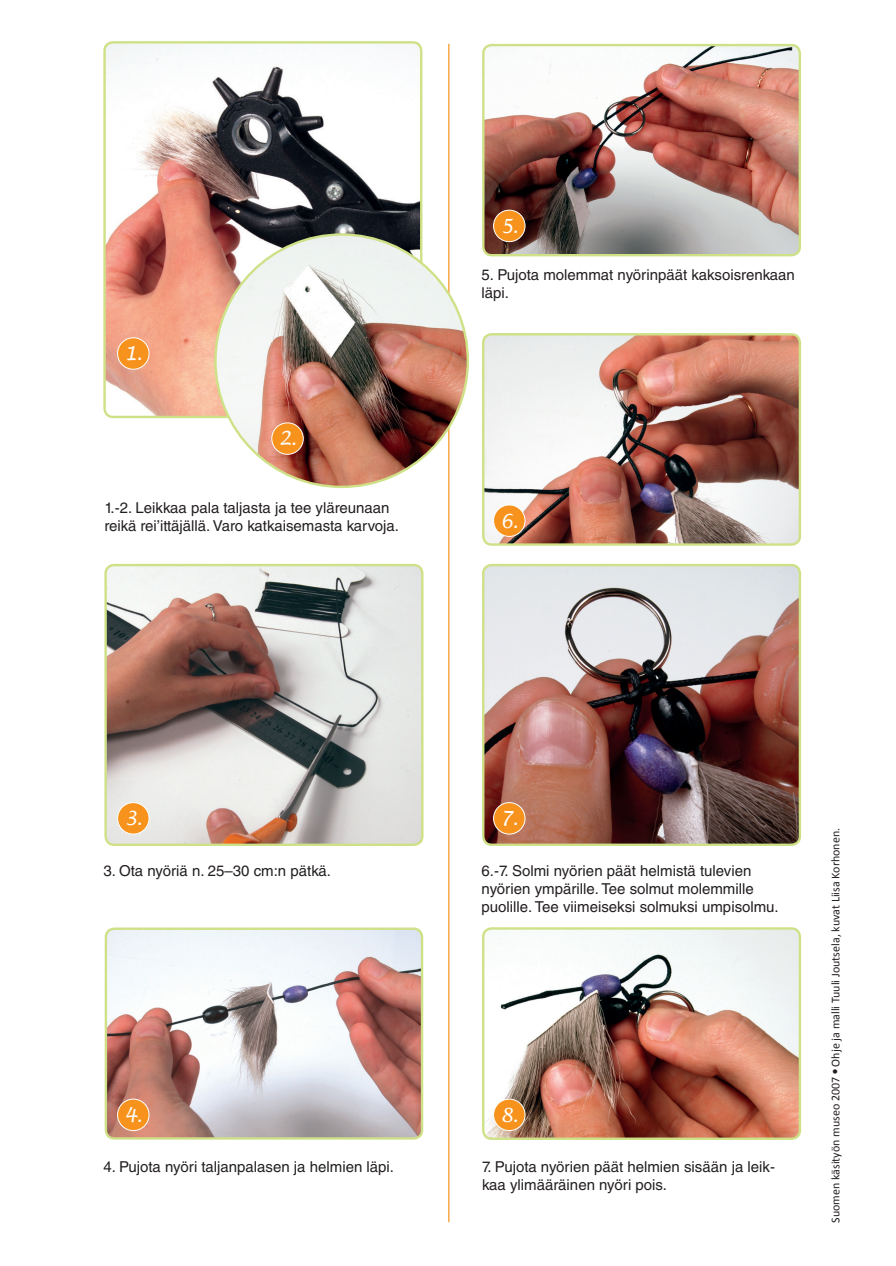
<style>
.page{position:relative;width:896px;height:1266px;background:#fff}
.page>*{position:absolute;margin:0;border:0;box-sizing:border-box;transform-origin:0 0}
.t1{font:italic 19.5px "Lucida Handwriting";color:#fff}
.t2{font:15px/18px "Helvetica LT Std";color:#231f20}
.t3{font:12px "Calibri";color:#231f20}
.s1{font-family:"Univers LT Std";font-weight:700;font-stretch:condensed}
</style>
<div class="page">
<hr style="left:448px;top:44px;width:1px;height:1178px;background:#f7931d">
<img style="left:483px;top:45px;width:315px;height:210px">
<div style="left:482px;top:44px;width:319px;height:212px;border:2px solid #cfe187;border-radius:9px"></div>
<img style="left:106px;top:930px;width:316px;height:208px">
<div style="left:105px;top:927px;width:318px;height:212px;border:2px solid #cfe187;border-radius:9px"></div>
<img style="left:106px;top:42px;width:315px;height:373px">
<div style="left:103px;top:41px;width:319px;height:377px;border:2px solid #cfe187;border-radius:9px"></div>
<img style="left:107px;top:565px;width:315px;height:278px">
<div style="left:104px;top:564px;width:319px;height:282px;border:2px solid #cfe187;border-radius:9px"></div>
<div style="left:117px;top:338px;width:32px;height:31px;background:#f7931d;border-radius:50%"></div>
<div style="left:117px;top:337px;width:32px;height:33px;border:1px solid #fff;border-radius:50%"></div>
<div style="left:117px;top:802px;width:32px;height:32px;background:#f7931d;border-radius:50%"></div>
<div style="left:117px;top:802px;width:32px;height:32px;border:1px solid #fff;border-radius:50%"></div>
<div style="left:117px;top:1099px;width:32px;height:31px;background:#f7931d;border-radius:50%"></div>
<div style="left:117px;top:1098px;width:32px;height:32px;border:1px solid #fff;border-radius:50%"></div>
<img style="left:483px;top:336px;width:315px;height:208px">
<div style="left:482px;top:333px;width:319px;height:212px;border:2px solid #cfe187;border-radius:9px"></div>
<img style="left:483px;top:930px;width:316px;height:208px">
<div style="left:482px;top:927px;width:319px;height:212px;border:2px solid #cfe187;border-radius:9px"></div>
<img style="left:483px;top:565px;width:315px;height:278px">
<div style="left:482px;top:564px;width:319px;height:282px;border:2px solid #cfe187;border-radius:9px"></div>
<div style="left:493px;top:505px;width:32px;height:31px;background:#f7931d;border-radius:50%"></div>
<div style="left:493px;top:504px;width:32px;height:33px;border:1px solid #fff;border-radius:50%"></div>
<div style="left:493px;top:210px;width:32px;height:32px;background:#f7931d;border-radius:50%"></div>
<div style="left:493px;top:210px;width:32px;height:32px;border:1px solid #fff;border-radius:50%"></div>
<div style="left:493px;top:802px;width:32px;height:32px;background:#f7931d;border-radius:50%"></div>
<div style="left:493px;top:802px;width:32px;height:32px;border:1px solid #fff;border-radius:50%"></div>
<div style="left:493px;top:1099px;width:32px;height:31px;background:#f7931d;border-radius:50%"></div>
<div style="left:493px;top:1098px;width:32px;height:32px;border:1px solid #fff;border-radius:50%"></div>
<img style="left:215px;top:234px;width:253px;height:253px;border-radius:126px">
<div style="left:272px;top:423px;width:31px;height:31px;background:#f7931d;border-radius:50%"></div>
<div style="left:271px;top:422px;width:33px;height:33px;border:1px solid #fff;border-radius:50%"></div>
<h1 class="t1" style="left:124px;top:342px;width:19px">1.</h1>
<h1 class="t1" style="left:278px;top:427px;width:19px">2.</h1>
<p class="t2" style="left:104px;top:498px;width:296px">1.-2. Leikkaa pala taljasta ja tee yläreunaan reikä rei’ittäjällä. Varo katkaisemasta karvoja.</p>
<h1 class="t1" style="left:500px;top:214px;width:19px">5.</h1>
<p class="t2" style="left:481px;top:266px;width:315px">5. Pujota molemmat nyörinpäät kaksoisrenkaan läpi.</p>
<h1 class="t1" style="left:500px;top:509px;width:19px">6.</h1>
<h1 class="t1" style="left:124px;top:806px;width:19px">3.</h1>
<h1 class="t1" style="left:500px;top:806px;width:19px">7.</h1>
<p class="t2" style="left:103px;top:861px;width:229px">3. Ota nyöriä n. 25–30 cm:n pätkä.</p>
<h1 class="t1" style="left:124px;top:1102px;width:19px">4.</h1>
<p class="t2" style="left:103px;top:1157px;width:292px">4. Pujota nyöri taljanpalasen ja helmien läpi.</p>
<p class="t2" style="left:481px;top:861px;width:298px">6.-7. Solmi nyörien päät helmistä tulevien nyörien ympärille. Tee solmut molemmille puolille. Tee viimeiseksi solmuksi umpisolmu.</p>
<h1 class="t1" style="left:500px;top:1102px;width:19px">8.</h1>
<p class="t2" style="left:482px;top:1157px;width:294px">7. Pujota nyörien päät helmien sisään ja leik&shy;kaa ylimääräinen nyöri pois.</p>
<p class="t3" style="left:827px;top:1222px;width:396px;rotate:-90deg">Suomen käsityön museo 2007 <span class="s1">•</span> Ohje ja malli Tuuli Joutsela, kuvat Liisa Korhonen.</p>
</div>
